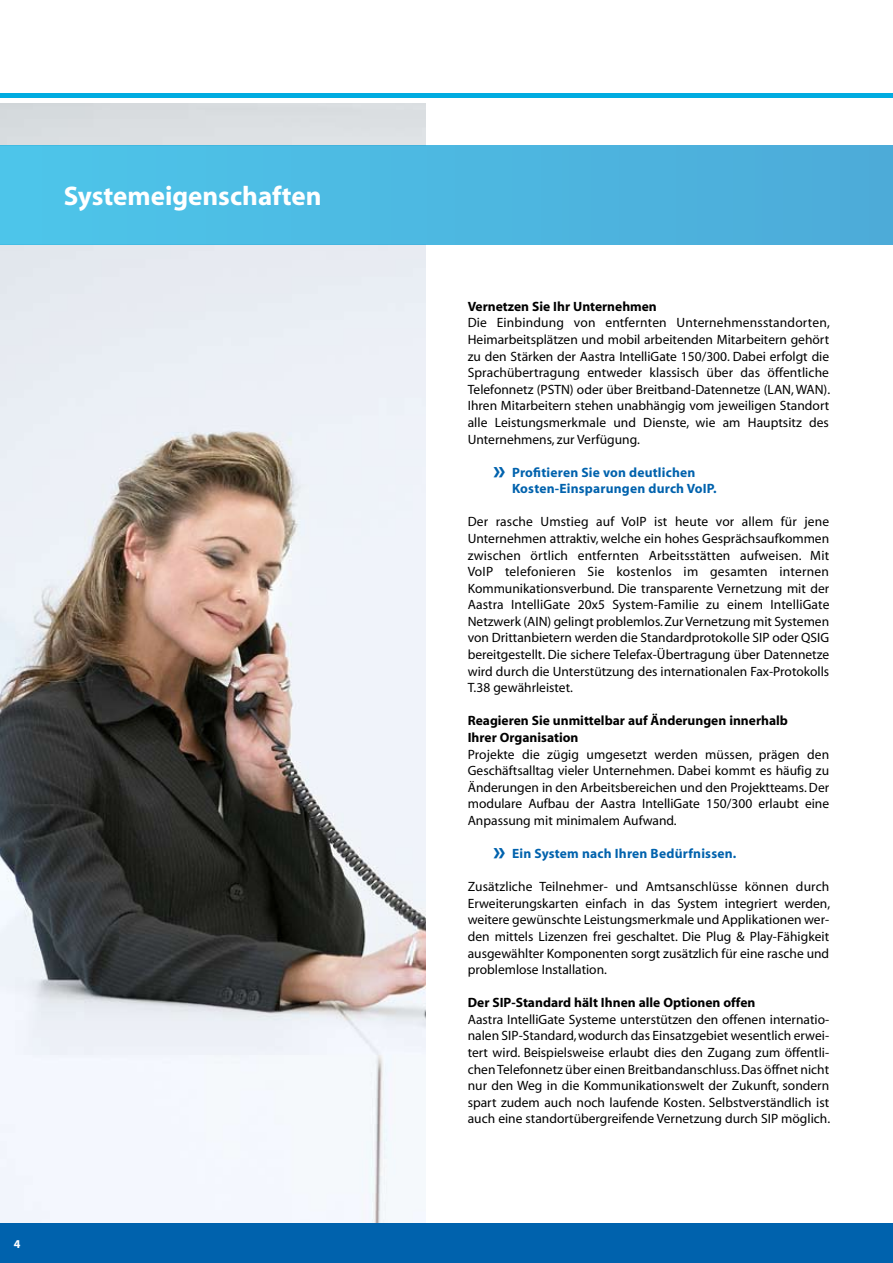
<style>
.page{position:relative;width:893px;height:1263px;background:#fff}
.page>*{position:absolute;margin:0;border:0;box-sizing:border-box;transform-origin:0 0}
.t1{font:700 27px "Myriad";color:#fff}
.t2{font:13.5px/16.6px "Myriad";color:#000;text-align:justify}
.t3{font:700 13.5px/16.6px "Myriad";color:#000}
.t4{font:700 13.5px/16.2px "Myriad";letter-spacing:.015em;color:#0062ad}
.t5{font:700 12px "Myriad";color:#fff}
.s1{font-size:27px}
</style>
<div class="page">
<hr style="left:0;top:94px;width:893px;height:4px;background:#00ace1">
<img style="left:0;top:244px;width:425px;height:979px">
<div style="left:0;top:1223px;width:893px;height:40px;background:#0062ad"></div>
<div style="left:0;top:145px;width:893px;height:99px;background:linear-gradient(to right,#4dc5ea,#4dabd8)"></div>
<h1 class="t1" style="left:64px;top:182px;width:259px">Systemeigenschaften</h1>
<p class="t5" style="left:14px;top:1238px;width:8px">4</p>
<p class="t3" style="left:468px;top:298px;width:191px">Vernetzen Sie Ihr Unternehmen</p>
<p class="t2" style="left:468px;top:315px;width:364px">Die Einbindung von entfernten Unternehmensstandorten, Heimarbeitsplätzen und mobil arbeitenden Mitarbeitern gehört zu den Stärken der Aastra IntelliGate 150/300. Dabei erfolgt die Sprachübertragung entweder klassisch über das öffentliche Telefonnetz (PSTN) oder über Breitband-Datennetze (LAN, WAN).<br>Ihren Mitarbeitern stehen unabhängig vom jeweiligen Standort alle Leistungsmerkmale und Dienste, wie am Hauptsitz des Unternehmens, zur Verfügung.</p>
<p class="t4" style="left:512px;top:464px;width:206px;text-indent:-19px"><span class="s1">»</span> Profitieren Sie von deutlichen<br>Kosten-Einsparungen durch VoIP.</p>
<p class="t2" style="left:468px;top:514px;width:363px">Der rasche Umstieg auf VoIP ist heute vor allem für jene Unternehmen attraktiv, welche ein hohes Gesprächsaufkommen zwischen örtlich entfernten Arbeitsstätten aufweisen. Mit VoIP telefonieren Sie kostenlos im gesamten internen Kommunikationsverbund. Die transparente Vernetzung mit der Aastra IntelliGate 20x5 System-Familie zu einem IntelliGate Netzwerk (AIN) gelingt problemlos. Zur Vernetzung mit Systemen von Drittanbietern werden die Standardprotokolle SIP oder QSIG bereitgestellt. Die sichere Telefax-Übertragung über Datennetze wird durch die Unterstützung des internationalen Fax-Protokolls T.38 gewährleistet.</p>
<p class="t3" style="left:468px;top:713px;width:322px">Reagieren Sie unmittelbar auf Änderungen innerhalb<br>Ihrer Organisation</p>
<p class="t2" style="left:468px;top:746px;width:363px">Projekte die zügig umgesetzt werden müssen, prägen den Geschäftsalltag vieler Unternehmen. Dabei kommt es häufig zu Änderungen in den Arbeitsbereichen und den Projektteams. Der modulare Aufbau der Aastra IntelliGate 150/300 erlaubt eine Anpassung mit minimalem Aufwand.</p>
<p class="t4" style="left:493px;top:846px;width:245px"><span class="s1">»</span> Ein System nach Ihren Bedürfnissen.</p>
<p class="t2" style="left:468px;top:879px;width:364px">Zusätzliche Teilnehmer- und Amtsanschlüsse können durch Erweiterungskarten einfach in das System integriert werden, weitere gewünschte Leistungsmerkmale und Applikationen wer&shy;den mittels Lizenzen frei geschaltet. Die Plug &amp; Play-Fähigkeit ausgewählter Komponenten sorgt zusätzlich für eine rasche und problemlose Installation.</p>
<p class="t3" style="left:468px;top:995px;width:289px">Der SIP-Standard hält Ihnen alle Optionen offen</p>
<p class="t2" style="left:468px;top:1011px;width:364px">Aastra IntelliGate Systeme unterstützen den offenen internatio&shy;nalen SIP-Standard, wodurch das Einsatzgebiet wesentlich erwei&shy;tert wird. Beispielsweise erlaubt dies den Zugang zum öffentli&shy;chen Telefonnetz über einen Breitbandanschluss. Das öffnet nicht nur den Weg in die Kommunikationswelt der Zukunft, sondern spart zudem auch noch laufende Kosten. Selbstverständlich ist auch eine standortübergreifende Vernetzung durch SIP möglich.</p>
</div>
